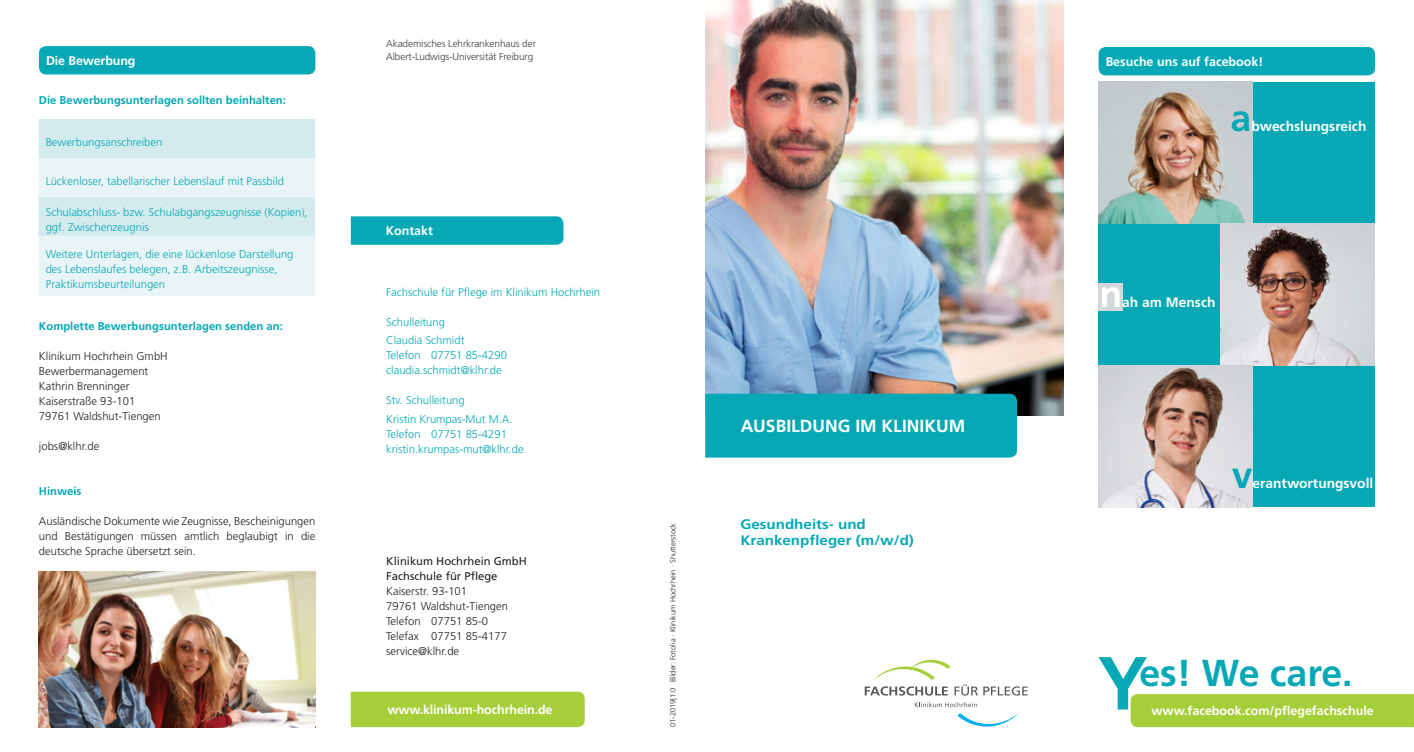
<style>
.page{position:relative;width:1414px;height:752px;background:#fff}
.page>*{position:absolute;margin:0;border:0;box-sizing:border-box;transform-origin:0 0}
.Titel_-_U1{font:700 75px "Frutiger LT Std";color:#05a8b4}
.Titel_-_U1-2{font:700 37.5px "Frutiger LT Std";color:#05a8b4}
.t1{font:700 37.5px "Frutiger LT Std";color:#fff}
.Titel_-_U1-3{font:700 17.5px "Frutiger LT Std";color:#fff}
.t2{font:700 13.75px "Frutiger LT Std";color:#fff}
.Subtitel_-_U1{font:700 13.75px "Frutiger LT Std";color:#05a8b4;scale:1.1 1}
.Titel_-_Kapitel{font:700 12.5px "Frutiger LT Std";color:#fff}
.Fließtext_-_Block{font:300 11.25px/15px "Frutiger LT Std";color:#05a8b4}
.Fließtext_-_Flatter{font:300 11.25px/15px "Frutiger LT Std";color:#231f20;text-align:justify}
.Text-Headlines{font:300 11.25px "Frutiger LT Std";color:#231f20}
.Text-Headlines-2{font:700 11.25px "Frutiger LT Std";color:#05a8b4}
.t3{font:11.25px "Frutiger LT Std";color:#231f20}
.t4{font:300 10px "Frutiger LT Std";letter-spacing:-.01em;color:#3e3e3f}
.t5{font:300 7.5px "Frutiger LT Std";color:#231f20}
</style>
<div class="page">
<img style="left:705px;top:0;width:358px;height:415px">
<div style="left:705px;top:393px;width:312px;height:64px;background:#05a8b4"></div>
<svg style="left:957px;top:713px;width:61px;height:13px"></svg>
<svg style="left:915px;top:702px;width:62px;height:4px"></svg>
<svg style="left:865px;top:659px;width:163px;height:36px"></svg>
<div style="left:1252px;top:81px;width:123px;height:142px;background:#05a8b4"></div>
<div style="left:1252px;top:365px;width:122px;height:142px;background:#05a8b4"></div>
<div style="left:1098px;top:223px;width:123px;height:142px;background:#05a8b4"></div>
<img style="left:39px;top:571px;width:276px;height:155px">
<div style="left:39px;top:46px;width:276px;height:28px;background:#05a8b4;border-radius:7px"></div>
<svg style="left:39px;top:119px;width:276px;height:177px;background:#dff0f2"></svg>
<div style="left:351px;top:691px;width:234px;height:35px;background:#a6ce39"></div>
<div style="left:351px;top:216px;width:212px;height:28px;background:#05a8b4"></div>
<div style="left:1130px;top:694px;width:284px;height:32px;background:#a6ce39"></div>
<img style="left:1098px;top:81px;width:155px;height:142px">
<img style="left:1221px;top:223px;width:154px;height:142px">
<img style="left:1098px;top:365px;width:155px;height:142px">
<div style="left:1098px;top:47px;width:277px;height:28px;background:#05a8b4;border-radius:7px"></div>
<div style="left:1098px;top:283px;width:25px;height:28px;background:#d4d8db"></div>
<p class="Titel_-_Kapitel" style="left:46px;top:53px;width:91px">Die Bewerbung</p>
<p class="Text-Headlines-2" style="left:39px;top:94px;width:248px">Die Bewerbungsunterlagen sollten beinhalten:</p>
<p class="Fließtext_-_Block" style="left:46px;top:134px;width:118px">Bewerbungsanschreiben</p>
<p class="Fließtext_-_Block" style="left:46px;top:173px;width:240px">Lückenloser, tabellarischer Lebenslauf mit Passbild</p>
<p class="Fließtext_-_Block" style="left:46px;top:205px;width:263px">Schulabschluss- bzw. Schulabgangszeugnisse (Kopien), ggf. Zwischenzeugnis</p>
<p class="Fließtext_-_Block" style="left:46px;top:247px;width:249px">Weitere Unterlagen, die eine lückenlose Darstellung des Lebenslaufes belegen, z.B. Arbeitszeugnisse,<br>Praktikumsbeurteilungen</p>
<p class="Text-Headlines-2" style="left:39px;top:319px;width:245px">Komplette Bewerbungsunterlagen senden an:</p>
<p class="Text-Headlines" style="left:39px;top:349px;width:130px">Klinikum Hochrhein GmbH</p>
<p class="Text-Headlines" style="left:39px;top:364px;width:111px">Bewerbermanagement</p>
<p class="Text-Headlines" style="left:39px;top:379px;width:92px">Kathrin Brenninger</p>
<p class="Text-Headlines" style="left:39px;top:394px;width:98px">Kaiserstraße 93-101</p>
<p class="Text-Headlines" style="left:39px;top:409px;width:123px">79761 Waldshut-Tiengen</p>
<p class="Text-Headlines" style="left:39px;top:439px;width:62px">jobs@klhr.de</p>
<p class="Text-Headlines-2" style="left:39px;top:484px;width:44px">Hinweis</p>
<p class="Fließtext_-_Flatter" style="left:39px;top:513px;width:278px">Ausländische Dokumente wie Zeugnisse, Bescheinigungen und Bestätigungen müssen amtlich beglaubigt in die deutsche Sprache übersetzt sein.</p>
<p class="t4" style="left:386px;top:37px;width:151px">Akademisches Lehrkrankenhaus der</p>
<p class="t4" style="left:386px;top:51px;width:148px">Albert-Ludwigs-Universität Freiburg</p>
<p class="Titel_-_Kapitel" style="left:386px;top:223px;width:49px">Kontakt</p>
<p class="Fließtext_-_Block" style="left:386px;top:284px;width:215px">Fachschule für Pflege im Klinikum Hochrhein</p>
<p class="Fließtext_-_Block" style="left:386px;top:314px;width:60px">Schulleitung</p>
<p class="Fließtext_-_Block" style="left:386px;top:333px;width:80px">Claudia Schmidt</p>
<p class="Fließtext_-_Block" style="left:386px;top:348px;width:122px">Telefon 07751 85-4290</p>
<p class="Fließtext_-_Block" style="left:386px;top:363px;width:117px">claudia.schmidt@klhr.de</p>
<p class="Fließtext_-_Block" style="left:386px;top:393px;width:80px">Stv. Schulleitung</p>
<p class="Fließtext_-_Block" style="left:386px;top:411px;width:128px">Kristin Krumpas-Mut M.A.</p>
<p class="Fließtext_-_Block" style="left:386px;top:426px;width:122px">Telefon 07751 85-4291</p>
<p class="Fließtext_-_Block" style="left:386px;top:441px;width:139px">kristin.krumpas-mut@klhr.de</p>
<p class="t3" style="left:386px;top:554px;width:142px">Klinikum Hochrhein GmbH</p>
<p class="t3" style="left:386px;top:569px;width:113px">Fachschule für Pflege</p>
<p class="Fließtext_-_Flatter" style="left:386px;top:584px;width:82px">Kaiserstr. 93-101</p>
<p class="Fließtext_-_Flatter" style="left:386px;top:599px;width:123px">79761 Waldshut-Tiengen</p>
<p class="Fließtext_-_Flatter" style="left:386px;top:614px;width:103px">Telefon 07751 85-0</p>
<p class="Fließtext_-_Flatter" style="left:386px;top:629px;width:122px">Telefax 07751 85-4177</p>
<p class="Fließtext_-_Flatter" style="left:386px;top:644px;width:74px">service@klhr.de</p>
<p class="Titel_-_Kapitel" style="left:387px;top:702px;width:167px">www.klinikum-hochrhein.de</p>
<p class="t5" style="left:668px;top:726px;width:205px;rotate:-90deg">01-2019|1.0 Bilder: Fotolia · Klinikum Hochrhein · Shutterstock</p>
<p class="Titel_-_U1-3" style="left:741px;top:415px;width:226px">AUSBILDUNG IM KLINIKUM</p>
<p class="Subtitel_-_U1" style="left:740px;top:516px;width:116px">Gesundheits- und</p>
<p class="Subtitel_-_U1" style="left:740px;top:532px;width:159px">Krankenpfleger (m/w/d)</p>
<p class="Titel_-_Kapitel" style="left:1106px;top:54px;width:159px">Besuche uns auf facebook!</p>
<p class="Titel_-_U1-2" style="left:1230px;top:96px;width:22px">a</p>
<p class="t2" style="left:1251px;top:118px;width:117px">bwechslungsreich</p>
<p class="t1" style="left:1099px;top:272px;width:24px">n</p>
<p class="t2" style="left:1122px;top:294px;width:95px">ah am Mensch</p>
<p class="Titel_-_U1-2" style="left:1232px;top:452px;width:22px">v</p>
<p class="t2" style="left:1252px;top:474px;width:122px">erantwortungsvoll</p>
<p class="Titel_-_U1" style="left:1098px;top:639px;width:52px">Y</p>
<p class="Titel_-_U1-2" style="left:1139px;top:650px;width:215px">es! We care.</p>
<p class="Titel_-_Kapitel" style="left:1151px;top:703px;width:224px">www.facebook.com/pflegefachschule</p>
</div>
